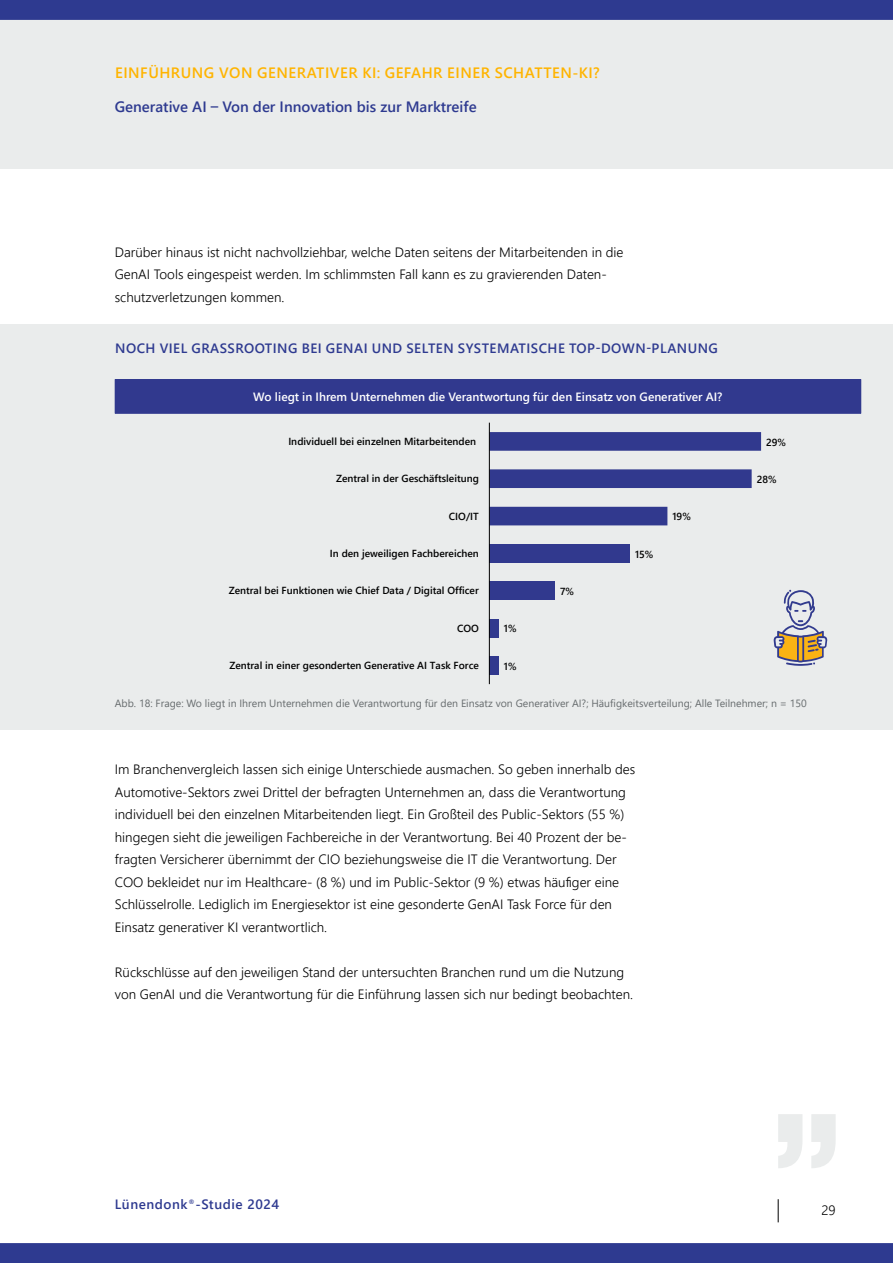
<style>
.page{position:relative;width:893px;height:1263px;background:#fff}
.page>*{position:absolute;margin:0;border:0;box-sizing:border-box;transform-origin:0 0}
.t1{font:600 15px "Segoe UI";letter-spacing:.035em;color:#ffb400}
.t2{font:600 15px "Segoe UI";color:#2e3a90}
.t3{font:300 13.5px/22.5px "Segoe UI";color:#000}
.t4{font:600 13.5px "Segoe UI";letter-spacing:.035em;color:#2e3a90}
.t5{font:600 12px "Segoe UI";color:#fff}
.t6{font:10.5px "Segoe UI";color:#676c6e}
.t7{font:600 10.2px "Segoe UI";color:#000}
</style>
<div class="page">
<div style="left:0;top:0;width:893px;height:169px;background:#eaecec"></div>
<svg style="left:778px;top:1199px;width:1px;height:23px"></svg>
<div style="left:0;top:1243px;width:893px;height:20px;background:#2e3a90"></div>
<svg style="left:778px;top:1114px;width:58px;height:54px"></svg>
<div style="left:0;top:0;width:893px;height:20px;background:#2e3a90"></div>
<div style="left:0;top:324px;width:893px;height:405px;background:#eaecec"></div>
<div style="left:115px;top:379px;width:746px;height:34px;background:#31398e"></div>
<div style="left:115px;top:379px;width:746px;height:35px;border:1px solid #31398e"></div>
<div style="left:489px;top:656px;width:10px;height:19px;background:#31398e"></div>
<div style="left:489px;top:619px;width:10px;height:18px;background:#31398e"></div>
<div style="left:489px;top:581px;width:66px;height:19px;background:#31398e"></div>
<div style="left:489px;top:544px;width:141px;height:19px;background:#31398e"></div>
<svg style="left:490px;top:432px;width:271px;height:93px"></svg>
<hr style="left:489px;top:423px;width:1px;height:261px;background:#000">
<svg style="left:774px;top:590px;width:53px;height:76px"></svg>
<p class="t1" style="left:115px;top:58px;width:20px">Einführung</p>
<p class="t1" style="left:219px;top:58px;width:12px">von</p>
<p class="t1" style="left:257px;top:58px;width:11px">generativer</p>
<p class="t1" style="left:362px;top:58px;width:44px">KI: Gefahr</p>
<p class="t1" style="left:447px;top:58px;width:10px">einer</p>
<p class="t1" style="left:495px;top:58px;width:20px">Schatten</p>
<p class="t1" style="left:572px;top:58px;width:29px">-KI?</p>
<p class="t2" style="left:115px;top:92px;width:363px">Generative AI – Von der Innovation bis zur Marktreife</p>
<p class="t3" style="left:115px;top:239px;width:510px">Darüber hinaus ist nicht nachvollziehbar, welche Daten seitens der Mitarbeitenden in die<br>GenAI Tools eingespeist werden. Im schlimmsten Fall kann es zu gravierenden Daten&shy;schutzverletzungen kommen.</p>
<p class="t4" style="left:115px;top:335px;width:604px">NOCH VIEL GRASSROOTING BEI GENAI UND SELTEN SYSTEMATISCHE TOP-DOWN-PLANUNG</p>
<p class="t5" style="left:253px;top:385px;width:471px">Wo liegt in Ihrem Unternehmen die Verantwortung für den Einsatz von Generativer AI?</p>
<p class="t7" style="left:288px;top:432px;width:189px">Individuell bei einzelnen Mitarbeitenden</p>
<p class="t7" style="left:336px;top:469px;width:144px">Zentral in der Geschäftsleitung</p>
<p class="t7" style="left:449px;top:506px;width:31px">CIO/IT</p>
<p class="t7" style="left:672px;top:507px;width:20px">19%</p>
<p class="t7" style="left:330px;top:544px;width:150px">In den jeweiligen Fachbereichen</p>
<p class="t7" style="left:635px;top:544px;width:20px">15%</p>
<p class="t7" style="left:229px;top:581px;width:252px">Zentral bei Funktionen wie Chief Data / Digital Officer</p>
<p class="t7" style="left:560px;top:582px;width:16px">7%</p>
<p class="t7" style="left:457px;top:618px;width:23px">COO</p>
<p class="t7" style="left:504px;top:619px;width:14px">1%</p>
<p class="t7" style="left:229px;top:656px;width:251px">Zentral in einer gesonderten Generative AI Task Force</p>
<p class="t7" style="left:504px;top:656px;width:14px">1%</p>
<p class="t7" style="left:766px;top:432px;width:22px">29%</p>
<p class="t7" style="left:757px;top:470px;width:22px">28%</p>
<p class="t6" style="left:115px;top:694px;width:693px">Abb. 18: Frage: Wo liegt in Ihrem Unternehmen die Verantwortung für den Einsatz von Generativer AI?; Häufigkeitsverteilung; Alle Teilnehmer; n = 150</p>
<p class="t3" style="left:115px;top:757px;width:522px">Im Branchenvergleich lassen sich einige Unterschiede ausmachen. So geben innerhalb des Automotive-Sektors zwei Drittel der befragten Unternehmen an, dass die Verantwortung individuell bei den einzelnen Mitarbeitenden liegt. Ein Großteil des Public-Sektors (55 %) hingegen sieht die jeweiligen Fachbereiche in der Verantwortung. Bei 40 Prozent der be&shy;fragten Versicherer übernimmt der CIO beziehungsweise die IT die Verantwortung. Der COO bekleidet nur im Healthcare- (8 %) und im Public-Sektor (9 %) etwas häufiger eine Schlüsselrolle. Lediglich im Energiesektor ist eine gesonderte GenAI Task Force für den Einsatz generativer KI verantwortlich.</p>
<p class="t3" style="left:115px;top:959px;width:520px">Rückschlüsse auf den jeweiligen Stand der untersuchten Branchen rund um die Nutzung von GenAI und die Verantwortung für die Einführung lassen sich nur bedingt beobachten.</p>
<p class="t4" style="left:115px;top:1191px;width:166px">Lünendonk<sup>®</sup>-Studie 2024</p>
<p class="t3" style="left:821px;top:1197px;width:16px">29</p>
</div>
